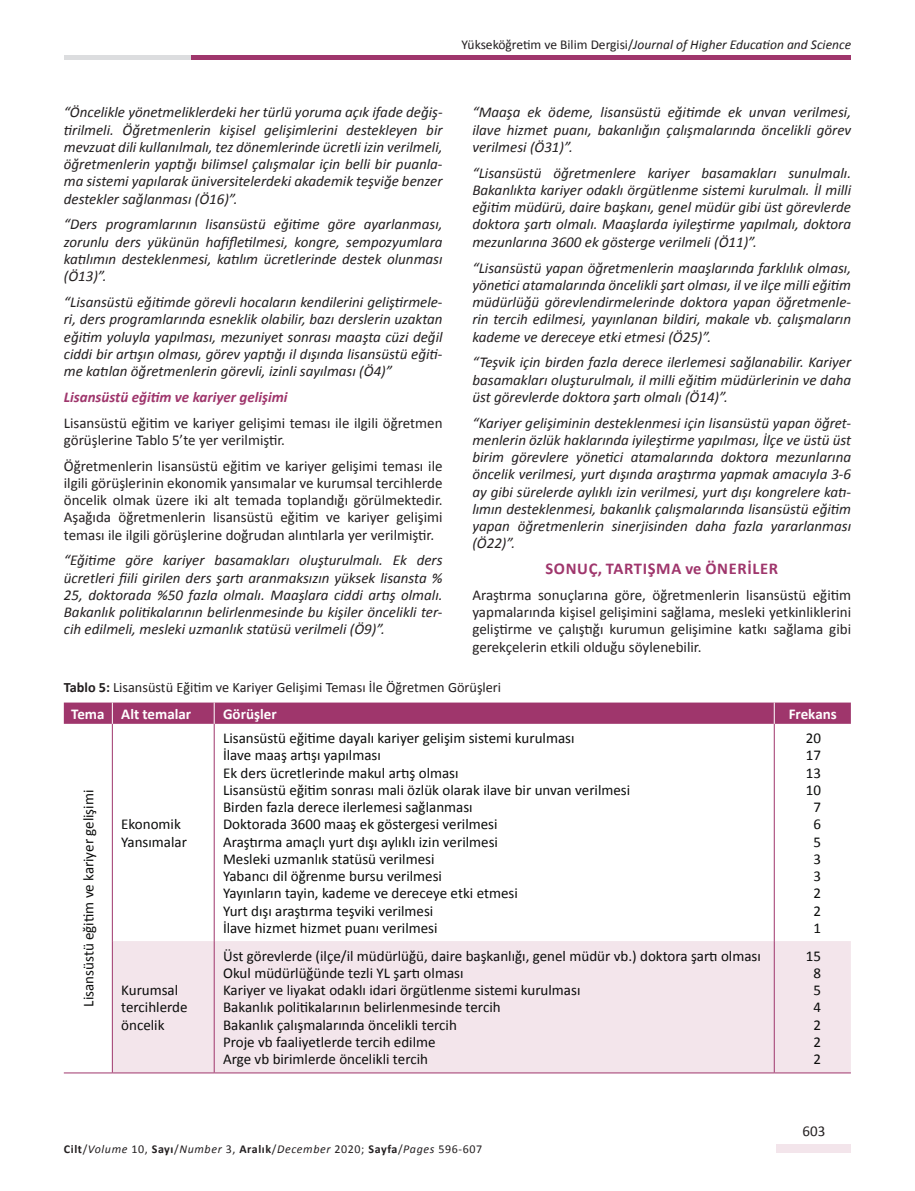
<style>
.page{position:relative;width:915px;height:1191px;background:#fff}
.page>*{position:absolute;margin:0;border:0;box-sizing:border-box;transform-origin:0 0}
.t1{font:700 16.5px "Calibri";letter-spacing:.04em;color:#9f366c}
.t2{font:italic 15px/17.2px "Calibri";color:#231f20;text-align:justify}
.t3{font:15px/17.2px "Calibri";color:#0b0c0b}
.t4{font:15px/17.2px "Calibri";color:#231f20;text-align:justify}
.t5{font:italic 700 15px "Calibri";color:#9f366c}
.t6{font:700 15px "Calibri";color:#fff}
.t7{font:14.25px "Calibri";color:#231f20}
.t8{font:italic 13.5px "Calibri";color:#231f20}
.t9{font:italic 12px "Calibri";letter-spacing:.05em;color:#231f20}
.s1{font-style:normal}
.s2{font-weight:700}
.s3{font-weight:700;font-style:normal}
</style>
<div class="page">
<div style="left:776px;top:1144px;width:74px;height:8px;background:#f3e5eb"></div>
<div style="left:64px;top:55px;width:132px;height:5px;background:#dcdddf"></div>
<div style="left:191px;top:55px;width:659px;height:5px;background:#9f366c"></div>
<div style="left:113px;top:941px;width:737px;height:131px;background:#f3e5eb"></div>
<hr style="left:112px;top:724px;width:1px;height:217px;background:#9f366c">
<hr style="left:214px;top:724px;width:1px;height:217px;background:#9f366c">
<hr style="left:773px;top:724px;width:1px;height:217px;background:#9f366c">
<hr style="left:112px;top:941px;width:1px;height:131px;background:#9f366c">
<hr style="left:214px;top:941px;width:1px;height:131px;background:#9f366c">
<hr style="left:773px;top:941px;width:1px;height:131px;background:#9f366c">
<svg style="left:64px;top:702px;width:786px;height:22px;background:#a23d71"></svg>
<hr style="left:64px;top:1072px;width:48px;height:1px;background:#9f366c">
<hr style="left:112px;top:1072px;width:102px;height:1px;background:#9f366c">
<hr style="left:214px;top:1072px;width:560px;height:1px;background:#9f366c">
<hr style="left:774px;top:1072px;width:76px;height:1px;background:#9f366c">
<p class="t8" style="left:461px;top:36px;width:391px"><span class="s1">Yükseköğretim ve Bilim Dergisi/</span>Journal of Higher Education and Science</p>
<p class="t2" style="left:64px;top:103px;width:380px">“Öncelikle yönetmeliklerdeki her türlü yoruma açık ifade değiş&shy;tirilmeli. Öğretmenlerin kişisel gelişimlerini destekleyen bir mevzuat dili kullanılmalı, tez dönemlerinde ücretli izin verilmeli, öğretmenlerin yaptığı bilimsel çalışmalar için belli bir puanla&shy;ma sistemi yapılarak üniversitelerdeki akademik teşviğe benzer destekler sağlanması (Ö16)”.</p>
<p class="t2" style="left:64px;top:215px;width:380px">“Ders programlarının lisansüstü eğitime göre ayarlanması, zorunlu ders yükünün hafifletilmesi, kongre, sempozyumlara katılımın desteklenmesi, katılım ücretlerinde destek olunması (Ö13)”.</p>
<p class="t2" style="left:64px;top:293px;width:380px">“Lisansüstü eğitimde görevli hocaların kendilerini geliştirmele&shy;ri, ders programlarında esneklik olabilir, bazı derslerin uzaktan eğitim yoluyla yapılması, mezuniyet sonrası maaşta cüzi değil ciddi bir artışın olması, görev yaptığı il dışında lisansüstü eğiti&shy;me katılan öğretmenlerin görevli, izinli sayılması (Ö4)”</p>
<p class="t5" style="left:64px;top:387px;width:225px">Lisansüstü eğitim ve kariyer gelişimi</p>
<p class="t4" style="left:64px;top:414px;width:380px">Lisansüstü eğitim ve kariyer gelişimi teması ile ilgili öğretmen görüşlerine Tablo 5’te yer verilmiştir.</p>
<p class="t4" style="left:64px;top:457px;width:380px">Öğretmenlerin lisansüstü eğitim ve kariyer gelişimi teması ile ilgili görüşlerinin ekonomik yansımalar ve kurumsal tercihlerde öncelik olmak üzere iki alt temada toplandığı görülmektedir.<br>Aşağıda öğretmenlerin lisansüstü eğitim ve kariyer gelişimi teması ile ilgili görüşlerine doğrudan alıntılarla yer verilmiştir.</p>
<p class="t2" style="left:64px;top:551px;width:380px">“Eğitime göre kariyer basamakları oluşturulmalı. Ek ders ücretleri fiili girilen ders şartı aranmaksızın yüksek lisansta % 25, doktorada %50 fazla olmalı. Maaşlara ciddi artış olmalı.<br>Bakanlık politikalarının belirlenmesinde bu kişiler öncelikli ter&shy;cih edilmeli, mesleki uzmanlık statüsü verilmeli (Ö9)”.</p>
<p class="t2" style="left:472px;top:103px;width:380px">“Maaşa ek ödeme, lisansüstü eğitimde ek unvan verilmesi, ilave hizmet puanı, bakanlığın çalışmalarında öncelikli görev verilmesi (Ö31)”.</p>
<p class="t2" style="left:472px;top:164px;width:380px">“Lisansüstü öğretmenlere kariyer basamakları sunulmalı.<br>Bakanlıkta kariyer odaklı örgütlenme sistemi kurulmalı. İl milli eğitim müdürü, daire başkanı, genel müdür gibi üst görevlerde doktora şartı olmalı. Maaşlarda iyileştirme yapılmalı, doktora mezunlarına 3600 ek gösterge verilmeli (Ö11)”.</p>
<p class="t2" style="left:472px;top:258px;width:380px">“Lisansüstü yapan öğretmenlerin maaşlarında farklılık olması, yönetici atamalarında öncelikli şart olması, il ve ilçe milli eğitim müdürlüğü görevlendirmelerinde doktora yapan öğretmenle&shy;rin tercih edilmesi, yayınlanan bildiri, makale vb. çalışmaların kademe ve dereceye etki etmesi (Ö25)”.</p>
<p class="t2" style="left:472px;top:353px;width:380px">“Teşvik için birden fazla derece ilerlemesi sağlanabilir. Kariyer basamakları oluşturulmalı, il milli eğitim müdürlerinin ve daha üst görevlerde doktora şartı olmalı (Ö14)”.</p>
<p class="t2" style="left:472px;top:413px;width:380px">“Kariyer gelişiminin desteklenmesi için lisansüstü yapan öğret&shy;menlerin özlük haklarında iyileştirme yapılması, İlçe ve üstü üst birim görevlere yönetici atamalarında doktora mezunlarına öncelik verilmesi, yurt dışında araştırma yapmak amacıyla 3-6 ay gibi sürelerde aylıklı izin verilmesi, yurt dışı kongrelere katı&shy;lımın desteklenmesi, bakanlık çalışmalarında lisansüstü eğitim yapan öğretmenlerin sinerjisinden daha fazla yararlanması (Ö22)”.</p>
<p class="t1" style="left:545px;top:558px;width:234px">SONUÇ, TARTIŞMA ve ÖNERILER</p>
<p class="t4" style="left:472px;top:586px;width:380px">Araştırma sonuçlarına göre, öğretmenlerin lisansüstü eğitim yapmalarında kişisel gelişimini sağlama, mesleki yetkinliklerini geliştirme ve çalıştığı kurumun gelişimine katkı sağlama gibi gerekçelerin etkili olduğu söylenebilir.</p>
<p class="t7" style="left:64px;top:678px;width:438px"><span class="s2">Tablo 5:</span> Lisansüstü Eğitim ve Kariyer Gelişimi Teması İle Öğretmen Görüşleri</p>
<p class="t6" style="left:71px;top:704px;width:121px">Tema Alt temalar</p>
<p class="t6" style="left:223px;top:704px;width:55px">Görüşler</p>
<p class="t6" style="left:788px;top:704px;width:50px">Frekans</p>
<p class="t3" style="left:80px;top:1006px;width:218px;rotate:-90deg">Lisansüstü eğitim ve kariyer gelişimi</p>
<p class="t3" style="left:121px;top:816px;width:67px">Ekonomik<br>Yansımalar</p>
<p class="t3" style="left:121px;top:981px;width:68px">Kurumsal tercihlerde öncelik</p>
<p class="t3" style="left:223px;top:729px;width:408px">Lisansüstü eğitime dayalı kariyer gelişim sistemi kurulması<br>İlave maaş artışı yapılması<br>Ek ders ücretlerinde makul artış olması<br>Lisansüstü eğitim sonrası mali özlük olarak ilave bir unvan verilmesi Birden fazla derece ilerlemesi sağlanması<br>Doktorada 3600 maaş ek göstergesi verilmesi<br>Araştırma amaçlı yurt dışı aylıklı izin verilmesi<br>Mesleki uzmanlık statüsü verilmesi<br>Yabancı dil öğrenme bursu verilmesi<br>Yayınların tayin, kademe ve dereceye etki etmesi<br>Yurt dışı araştırma teşviki verilmesi<br>İlave hizmet hizmet puanı verilmesi</p>
<p class="t3" style="left:805px;top:729px;width:17px;text-align:center">20<br>17<br>13<br>10<br>7<br>6<br>5<br>3<br>3<br>2<br>2<br>1</p>
<p class="t3" style="left:223px;top:947px;width:539px">Üst görevlerde (ilçe/il müdürlüğü, daire başkanlığı, genel müdür vb.) doktora şartı olması Okul müdürlüğünde tezli YL şartı olması<br>Kariyer ve liyakat odaklı idari örgütlenme sistemi kurulması<br>Bakanlık politikalarının belirlenmesinde tercih<br>Bakanlık çalışmalarında öncelikli tercih<br>Proje vb faaliyetlerde tercih edilme<br>Arge vb birimlerde öncelikli tercih</p>
<p class="t3" style="left:805px;top:947px;width:17px;text-align:center">15<br>8<br>5<br>4<br>2<br>2<br>2</p>
<p class="t4" style="left:802px;top:1122px;width:24px">603</p>
<p class="t9" style="left:64px;top:1140px;width:419px"><span class="s3">Cilt</span><span class="s1">/</span>Volume <span class="s1">10,</span> <span class="s3">Sayı</span><span class="s1">/</span>Number <span class="s1">3,</span> <span class="s3">Aralık</span><span class="s1">/</span>December <span class="s1">2020;</span> <span class="s3">Sayfa</span><span class="s1">/</span>Pages <span class="s1">596-607</span></p>
</div>
